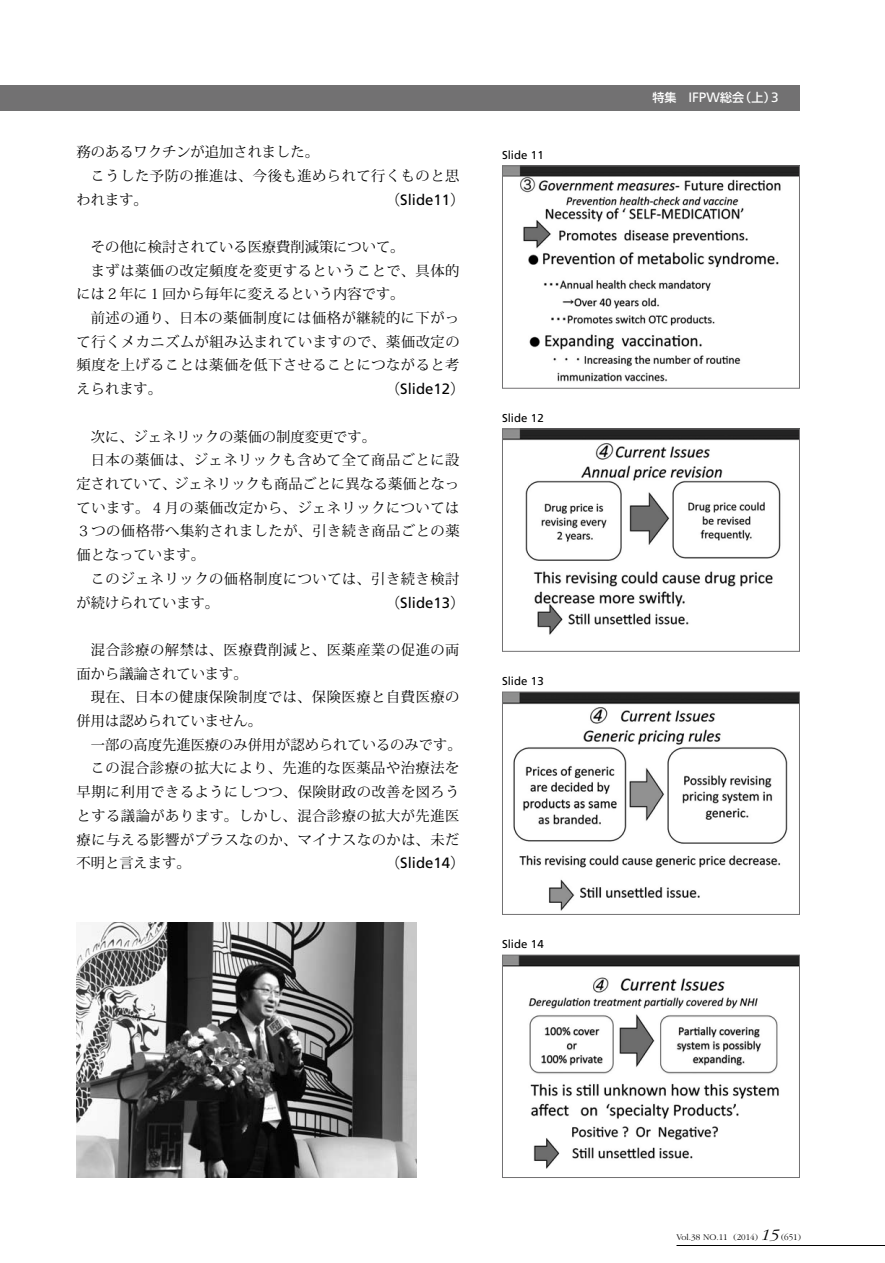
<style>
.page{position:relative;width:885px;height:1263px;background:#fff}
.page>*{position:absolute;margin:0;border:0;box-sizing:border-box;transform-origin:0 0}
.t1{font:15px "Frutiger";color:#000}
.t2{font:14.25px/23.7px "Koz Min Pro";letter-spacing:.035em;color:#000}
.t3{font:14.25px "Koz Min Pro";color:#000}
.t4{font:500 12px "Shin Go Pro";color:#fff}
.t5{font:11.4px "Frutiger";color:#000}
.t6{font:300 9px "Garamond";color:#000}
.s1{font-family:"Shin Go Pro";font-weight:300;font-size:14.25px}
.s2{font-family:"Frutiger";font-weight:400;font-size:13.5px}
.s3{font-style:italic;font-size:16.5px}
</style>
<div class="page">
<hr style="left:676px;top:1245px;width:208px;height:1px;background:#000">
<img style="left:504px;top:167px;width:293px;height:215px">
<div style="left:502px;top:165px;width:297px;height:224px;border:1px solid #727172"></div>
<img style="left:504px;top:430px;width:293px;height:205px">
<div style="left:502px;top:428px;width:297px;height:224px;border:1px solid #727172"></div>
<img style="left:504px;top:694px;width:293px;height:217px">
<div style="left:502px;top:692px;width:297px;height:223px;border:1px solid #727172"></div>
<img style="left:504px;top:957px;width:293px;height:212px">
<div style="left:502px;top:955px;width:297px;height:223px;border:1px solid #727172"></div>
<img style="left:77px;top:923px;width:340px;height:255px">
<div style="left:0;top:85px;width:799px;height:26px;background:#727172"></div>
<p class="t3" style="left:77px;top:142px;width:244px">務のあるワクチンが追加されました。</p>
<p class="t2" style="left:91px;top:163px;width:370px">こうした予防の推進は、今後も進められて行くものと思</p>
<p class="t2" style="left:77px;top:187px;width:73px">われます。</p>
<p class="t1" style="left:386px;top:190px;width:80px"><span class="s1">（</span>Slide11<span class="s1">）</span></p>
<p class="t3" style="left:91px;top:237px;width:315px">その他に検討されている医療費削減策について。</p>
<p class="t2" style="left:91px;top:258px;width:370px">まずは薬価の改定頻度を変更するということで、具体的</p>
<p class="t3" style="left:77px;top:284px;width:329px">には２年に１回から毎年に変えるという内容です。</p>
<p class="t2" style="left:91px;top:305px;width:370px">前述の通り、日本の薬価制度には価格が継続的に下がっ</p>
<p class="t2" style="left:77px;top:329px;width:384px">て行くメカニズムが組み込まれていますので、薬価改定の</p>
<p class="t2" style="left:77px;top:353px;width:384px">頻度を上げることは薬価を低下させることにつながると考</p>
<p class="t2" style="left:77px;top:377px;width:87px">えられます。</p>
<p class="t1" style="left:386px;top:380px;width:80px"><span class="s1">（</span>Slide12<span class="s1">）</span></p>
<p class="t3" style="left:91px;top:426px;width:286px">次に、ジェネリックの薬価の制度変更です。</p>
<p class="t2" style="left:91px;top:448px;width:370px">日本の薬価は、ジェネリックも含めて全て商品ごとに設</p>
<p class="t3" style="left:77px;top:474px;width:384px">定されていて、ジェネリックも商品ごとに異なる薬価となっ</p>
<p class="t2" style="left:77px;top:495px;width:384px">ています。４月の薬価改定から、ジェネリックについては</p>
<p class="t2" style="left:77px;top:519px;width:384px">３つの価格帯へ集約されましたが、引き続き商品ごとの薬</p>
<p class="t3" style="left:77px;top:545px;width:130px">価となっています。</p>
<p class="t2" style="left:91px;top:566px;width:370px">このジェネリックの価格制度については、引き続き検討</p>
<p class="t3" style="left:77px;top:592px;width:144px">が続けられています。</p>
<p class="t1" style="left:386px;top:594px;width:80px"><span class="s1">（</span>Slide13<span class="s1">）</span></p>
<p class="t2" style="left:77px;top:637px;width:384px;text-indent:14px">混合診療の解禁は、医療費削減と、医薬産業の促進の両面から議論されています。</p>
<p class="t2" style="left:77px;top:685px;width:384px;text-indent:14px">現在、日本の健康保険制度では、保険医療と自費医療の併用は認められていません。</p>
<p class="t3" style="left:91px;top:734px;width:372px">一部の高度先進医療のみ併用が認められているのみです。</p>
<p class="t2" style="left:91px;top:756px;width:370px">この混合診療の拡大により、先進的な医薬品や治療法を</p>
<p class="t2" style="left:77px;top:779px;width:384px">早期に利用できるようにしつつ、保険財政の改善を図ろう</p>
<p class="t2" style="left:77px;top:803px;width:384px">とする議論があります。しかし、混合診療の拡大が先進医</p>
<p class="t2" style="left:77px;top:827px;width:384px">療に与える影響がプラスなのか、マイナスなのかは、未だ</p>
<p class="t3" style="left:77px;top:853px;width:115px">不明と言えます。</p>
<p class="t1" style="left:386px;top:854px;width:80px"><span class="s1">（</span>Slide14<span class="s1">）</span></p>
<p class="t5" style="left:502px;top:148px;width:43px">Slide 11</p>
<p class="t5" style="left:502px;top:411px;width:43px">Slide 12</p>
<p class="t5" style="left:502px;top:674px;width:43px">Slide 13</p>
<p class="t5" style="left:502px;top:937px;width:43px">Slide 14</p>
<p class="t4" style="left:652px;top:88px;width:128px">特集 <span class="s2">IFPW</span>総会（上）<span class="s2">3</span></p>
<p class="t6" style="left:676px;top:1232px;width:126px">Vol.38 NO.11 (2014) <span class="s3">15</span> (651)</p>
</div>
